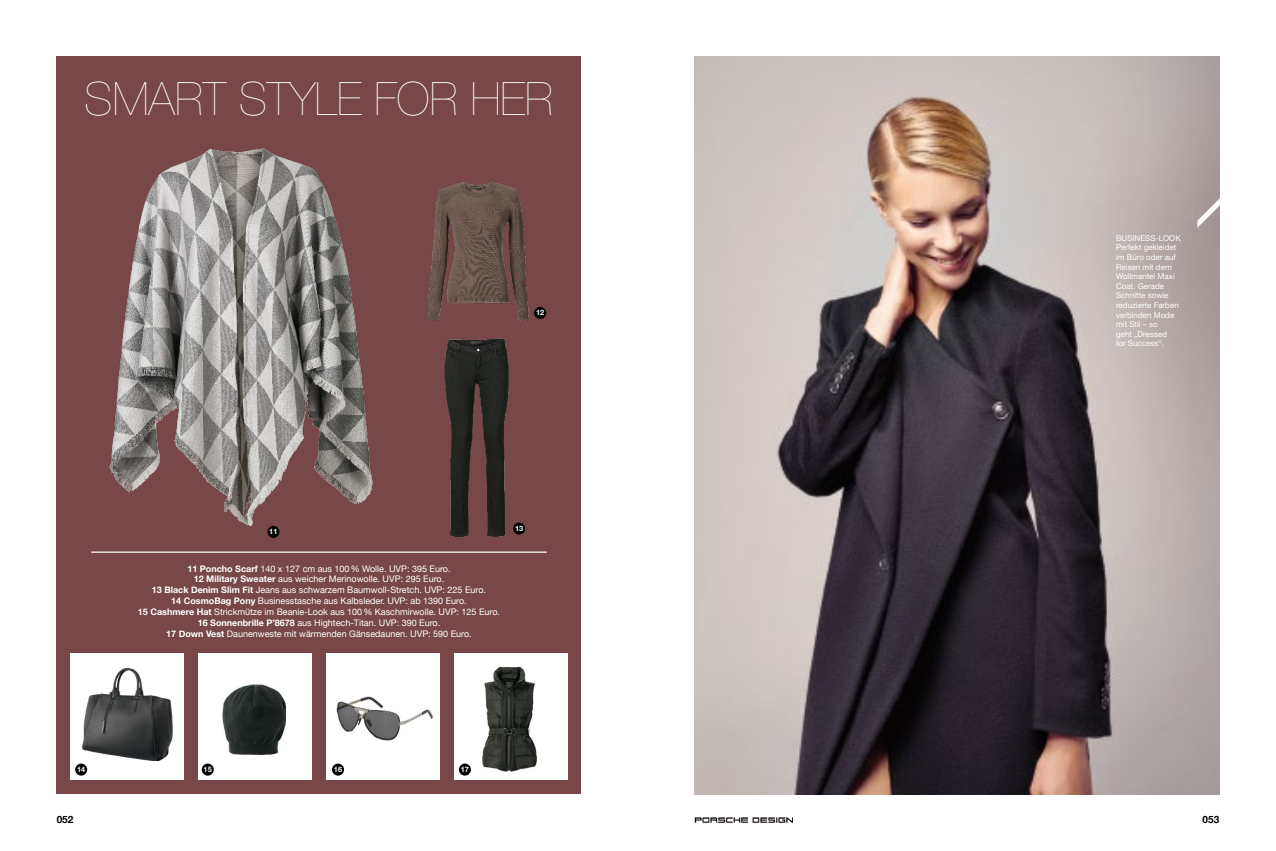
<style>
.page{position:relative;width:1276px;height:851px;background:#fff}
.page>*{position:absolute;margin:0;border:0;box-sizing:border-box;transform-origin:0 0}
.t1{font:200 46px "Helvetica Neue";color:#fff}
.t2{font:700 10px "Helvetica Neue";color:#000}
.t3{font:9px/10.9px "Helvetica Neue";color:#fff;text-align:center}
.t4{font:8px/9.6px "Helvetica Neue";color:#fff}
.t5{font:700 7.4px "Helvetica Neue";color:#fff}
.s1{font-weight:700}
.s2{font-size:9.1px}
</style>
<div class="page">
<div style="left:57px;top:57px;width:524px;height:737px;background:#774749"></div>
<div style="left:198px;top:653px;width:113px;height:127px;background:#fff"></div>
<img style="left:223px;top:684px;width:63px;height:70px">
<img style="left:694px;top:57px;width:525px;height:737px">
<img style="left:428px;top:182px;width:100px;height:139px">
<img style="left:444px;top:338px;width:74px;height:199px">
<div style="left:71px;top:653px;width:113px;height:127px;background:#fff"></div>
<div style="left:327px;top:653px;width:113px;height:127px;background:#fff"></div>
<img style="left:83px;top:668px;width:89px;height:92px">
<div style="left:454px;top:653px;width:114px;height:127px;background:#fff"></div>
<img style="left:336px;top:696px;width:97px;height:45px">
<img style="left:482px;top:666px;width:55px;height:105px">
<img style="left:109px;top:148px;width:264px;height:378px">
<hr style="left:91px;top:551px;width:456px;height:1px;background:#fff">
<svg style="left:1197px;top:142px;width:23px;height:86px;background:#aca2a0"></svg>
<div style="left:75px;top:763px;width:12px;height:12px;background:#000;border-radius:50%"></div>
<div style="left:202px;top:763px;width:12px;height:12px;background:#000;border-radius:50%"></div>
<div style="left:332px;top:763px;width:12px;height:12px;background:#000;border-radius:50%"></div>
<div style="left:459px;top:763px;width:12px;height:12px;background:#000;border-radius:50%"></div>
<div style="left:267px;top:525px;width:12px;height:13px;background:#000;border-radius:50%"></div>
<div style="left:534px;top:307px;width:12px;height:12px;background:#000;border-radius:50%"></div>
<div style="left:513px;top:522px;width:12px;height:12px;background:#000;border-radius:50%"></div>
<img style="left:694px;top:817px;width:99px;height:7px">
<h1 class="t1" style="left:85px;top:72px;width:470px">SMART STYLE FOR HER</h1>
<p class="t5" style="left:536px;top:307px;width:10px">12</p>
<p class="t5" style="left:269px;top:525px;width:10px">11</p>
<p class="t3" style="left:138px;top:563px;width:364px"><span class="s1">11 Poncho Scarf</span> 140 x 127 cm aus 100% Wolle. <span class="s2">UVP</span>: 395 Euro.<br><span class="s1">12 Military Sweater</span> aus weicher Merinowolle. <span class="s2">UVP</span>: 295 Euro.<br><span class="s1">13 Black Denim Slim Fit</span> Jeans aus schwarzem Baumwoll-Stretch. <span class="s2">UVP</span>: 225 Euro.<br><span class="s1">14 CosmoBag Pony</span> Businesstasche aus Kalbsleder. <span class="s2">UVP</span>: ab 1390 Euro.<br><span class="s1">15 Cashmere Hat</span> Strickmütze im Beanie-Look aus 100% Kaschmirwolle. <span class="s2">UVP</span>: 125 Euro.<br><span class="s1">16 Sonnenbrille P’8678</span> aus Hightech-Titan. <span class="s2">UVP</span>: 390 Euro.<br><span class="s1">17 Down Vest</span> Daunenweste mit wärmenden Gänsedaunen. <span class="s2">UVP</span>: 590 Euro.</p>
<p class="t5" style="left:515px;top:522px;width:10px">13</p>
<p class="t5" style="left:77px;top:763px;width:10px">14</p>
<p class="t5" style="left:204px;top:763px;width:10px">15</p>
<p class="t5" style="left:334px;top:763px;width:10px">16</p>
<p class="t5" style="left:461px;top:763px;width:10px">17</p>
<p class="t4" style="left:1116px;top:233px;width:66px">BUSINESS-LOOK<br>Perfekt gekleidet im Büro oder auf<br>Reisen mit dem<br>Wollmantel Maxi<br>Coat. Gerade<br>Schnitte sowie reduzierte Farben verbinden Mode mit Stil – so<br>geht „Dressed<br>for Success“.</p>
<p class="t2" style="left:57px;top:811px;width:18px">052</p>
<p class="t2" style="left:1202px;top:811px;width:18px">053</p>
</div>
